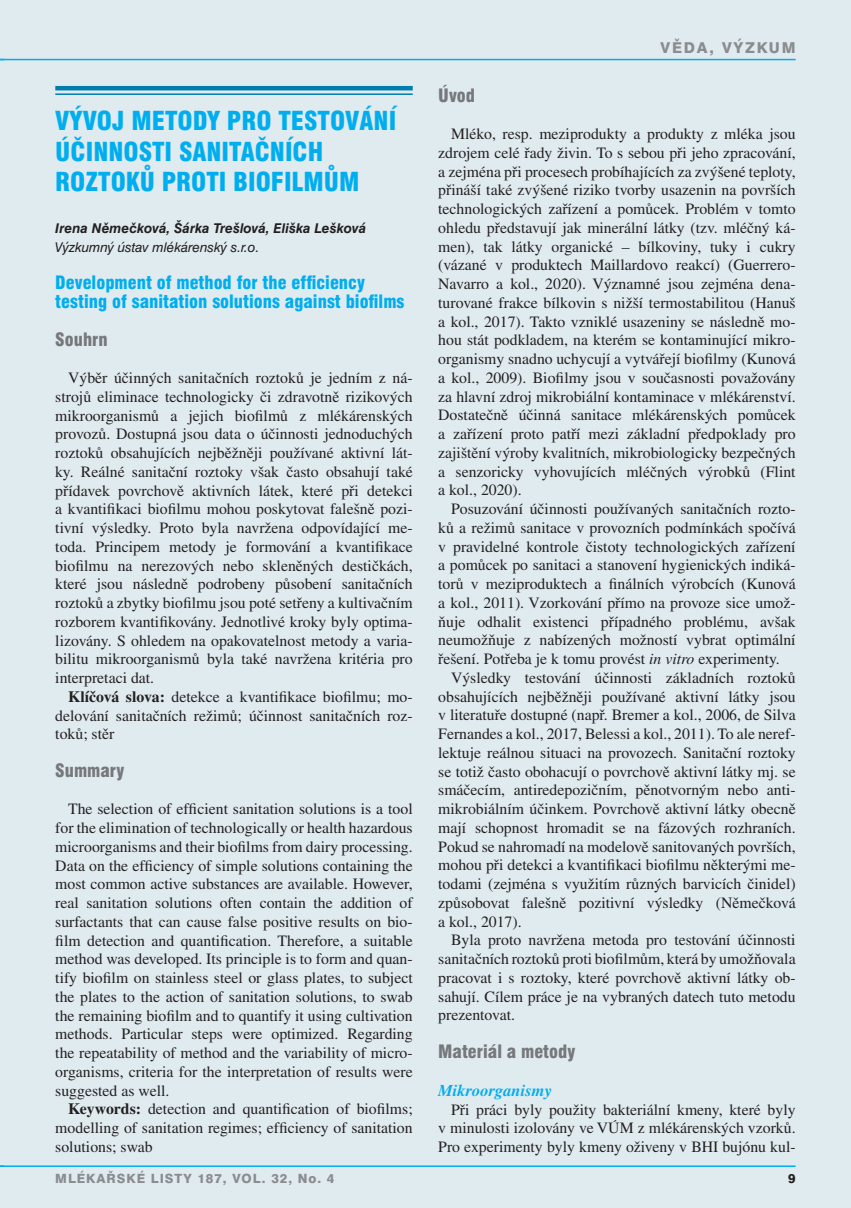
<style>
.page{position:relative;width:851px;height:1208px;background:#fff}
.page>*{position:absolute;margin:0;border:0;box-sizing:border-box;transform-origin:0 0}
.t1{font:900 condensed 25.5px/30.6px "Swiss 721 BTCE";color:#00aeef}
.t2{font:900 condensed 18px/18.8px "Swiss 721 BTCE";color:#00aeef}
.t3{font:900 condensed 18px "Swiss 721 BTCE";color:#76787b}
.t4{font:italic 700 16.5px "Times CE";color:#00aeef}
.t5{font:15.75px/18.8px "Times CE";color:#231f20;text-align:justify}
.t6{font:800 15px "Swiss 721 BTCE";letter-spacing:.12em;color:#8a8c8f}
.t7{font:italic 700 13.5px "Swiss 721 BTCE";color:#231f20}
.t8{font:italic 13.5px "Swiss 721 BTCE";color:#231f20}
.t9{font:800 12.75px "Swiss 721 BTCE";letter-spacing:.075em;color:#8a8c8f}
.t10{font:800 12.75px "Swiss 721 BTCE";color:#231f20}
.s1{font-weight:700}
.s2{font-style:italic}
</style>
<div class="page">
<div style="left:0;top:0;width:850px;height:1208px;background:#e0ebf0"></div>
<hr style="left:0;top:59px;width:795px;height:1px;background:#00aeef">
<hr style="left:0;top:1165px;width:795px;height:2px;background:#00aeef">
<hr style="left:55px;top:86px;width:357px;height:4px;background:#007dad">
<hr style="left:55px;top:93px;width:357px;height:2px;background:#007dad">
<h1 class="t1" style="left:55px;top:105px;width:342px">Vývoj metody pro testování účinnosti sanitačních roztoků proti biofilmům</h1>
<p class="t7" style="left:55px;top:219px;width:312px">Irena Němečková, Šárka Trešlová, Eliška Lešková</p>
<p class="t8" style="left:55px;top:238px;width:205px">Výzkumný ústav mlékárenský s.r.o.</p>
<p class="t2" style="left:55px;top:273px;width:350px">Development of method for the efficiency testing of sanitation solutions against biofilms</p>
<p class="t3" style="left:55px;top:327px;width:54px">Souhrn</p>
<p class="t5" style="left:55px;top:368px;width:359px;text-indent:13px">Výběr účinných sanitačních roztoků je jedním z ná&shy;strojů eliminace technologicky či zdravotně rizikových mikroorganismů a jejich biofilmů z mlékárenských provozů. Dostupná jsou data o účinnosti jednoduchých roztoků obsahujících nejběžněji používané aktivní lát&shy;ky. Reálné sanitační roztoky však často obsahují také přídavek povrchově aktivních látek, které při detekci a kvantifikaci biofilmu mohou poskytovat falešně pozi&shy;tivní výsledky. Proto byla navržena odpovídající me&shy;toda. Principem metody je formování a kvantifikace biofilmu na nerezových nebo skleněných destičkách, které jsou následně podrobeny působení sanitačních roztoků a zbytky biofilmu jsou poté setřeny a kultivačním rozborem kvantifikovány. Jednotlivé kroky byly optima&shy;lizovány. S ohledem na opakovatelnost metody a varia&shy;bilitu mikroorganismů byla také navržena kritéria pro interpretaci dat.</p>
<p class="t5" style="left:55px;top:687px;width:359px;text-indent:13px"><span class="s1">Klíčová slova:</span> detekce a kvantifikace biofilmu; mo&shy;delování sanitačních režimů; účinnost sanitačních roz&shy;toků; stěr</p>
<p class="t3" style="left:55px;top:758px;width:70px">Summary</p>
<p class="t5" style="left:55px;top:799px;width:359px;text-indent:13px">The selection of efficient sanitation solutions is a tool for the elimination of technologically or health hazardous microorganisms and their biofilms from dairy processing.<br>Data on the efficiency of simple solutions containing the most common active substances are available. However, real sanitation solutions often contain the addition of surfactants that can cause false positive results on bio&shy;film detection and quantification. Therefore, a suitable method was developed. Its principle is to form and quan&shy;tify biofilm on stainless steel or glass plates, to subject the plates to the action of sanitation solutions, to swab the remaining biofilm and to quantify it using cultivation methods. Particular steps were optimized. Regarding the repeatability of method and the variability of micro&shy;organisms, criteria for the interpretation of results were suggested as well.</p>
<p class="t5" style="left:55px;top:1099px;width:359px;text-indent:13px"><span class="s1">Keywords:</span> detection and quantification of biofilms; modelling of sanitation regimes; efficiency of sanitation solutions; swab</p>
<p class="t6" style="left:660px;top:38px;width:137px">VĚDA, VÝZKUM</p>
<p class="t3" style="left:438px;top:83px;width:38px">Úvod</p>
<p class="t5" style="left:438px;top:124px;width:359px;text-indent:13px">Mléko, resp. meziprodukty a produkty z mléka jsou zdrojem celé řady živin. To s sebou při jeho zpracování, a zejména při procesech probíhajících za zvýšené teploty, přináší také zvýšené riziko tvorby usazenin na površích technologických zařízení a pomůcek. Problém v tomto ohledu představují jak minerální látky (tzv. mléčný ká&shy;men), tak látky organické – bílkoviny, tuky i cukry (vázané v produktech Maillardovo reakcí) (Guerrero-Navarro a kol., 2020). Významné jsou zejména dena&shy;turované frakce bílkovin s nižší termostabilitou (Hanuš a kol., 2017). Takto vzniklé usazeniny se následně mo&shy;hou stát podkladem, na kterém se kontaminující mikro&shy;organismy snadno uchycují a vytvářejí biofilmy (Kunová a kol., 2009). Biofilmy jsou v současnosti považovány za hlavní zdroj mikrobiální kontaminace v mlékárenství.<br>Dostatečně účinná sanitace mlékárenských pomůcek a zařízení proto patří mezi základní předpoklady pro zajištění výroby kvalitních, mikrobiologicky bezpečných a senzoricky vyhovujících mléčných výrobků (Flint a kol., 2020).</p>
<p class="t5" style="left:438px;top:499px;width:359px;text-indent:13px">Posuzování účinnosti používaných sanitačních rozto&shy;ků a režimů sanitace v provozních podmínkách spočívá v pravidelné kontrole čistoty technologických zařízení a pomůcek po sanitaci a stanovení hygienických indiká&shy;torů v meziproduktech a finálních výrobcích (Kunová a kol., 2011). Vzorkování přímo na provoze sice umož&shy;ňuje odhalit existenci případného problému, avšak neumožňuje z nabízených možností vybrat optimální řešení. Potřeba je k tomu provést <span class="s2">in vitro</span> experimenty.</p>
<p class="t5" style="left:438px;top:668px;width:359px;text-indent:13px">Výsledky testování účinnosti základních roztoků obsahujících nejběžněji používané aktivní látky jsou v literatuře dostupné (např. Bremer a kol., 2006, de Silva Fernandes a kol., 2017, Belessi a kol., 2011). To ale neref&shy;lektuje reálnou situaci na provozech. Sanitační roztoky se totiž často obohacují o povrchově aktivní látky mj. se smáčecím, antiredepozičním, pěnotvorným nebo anti&shy;mikrobiálním účinkem. Povrchově aktivní látky obecně mají schopnost hromadit se na fázových rozhraních.<br>Pokud se nahromadí na modelově sanitovaných površích, mohou při detekci a kvantifikaci biofilmu některými me&shy;todami (zejména s využitím různých barvicích činidel) způsobovat falešně pozitivní výsledky (Němečková a kol., 2017).</p>
<p class="t5" style="left:438px;top:930px;width:359px;text-indent:13px">Byla proto navržena metoda pro testování účinnosti sanitačních roztoků proti biofilmům, která by umožňovala pracovat i s roztoky, které povrchově aktivní látky ob&shy;sahují. Cílem práce je na vybraných datech tuto metodu prezentovat.</p>
<p class="t3" style="left:438px;top:1039px;width:138px">Materiál a metody</p>
<p class="t4" style="left:438px;top:1080px;width:115px">Mikroorganismy</p>
<p class="t5" style="left:438px;top:1099px;width:359px;text-indent:13px">Při práci byly použity bakteriální kmeny, které byly v minulosti izolovány ve VÚM z mlékárenských vzorků.<br>Pro experimenty byly kmeny oživeny v BHI bujónu kul-</p>
<p class="t9" style="left:55px;top:1170px;width:280px">MLÉKAŘSKÉ LISTY 187, VOL. 32, NO. 4</p>
<p class="t10" style="left:788px;top:1170px;width:9px">9</p>
</div>
